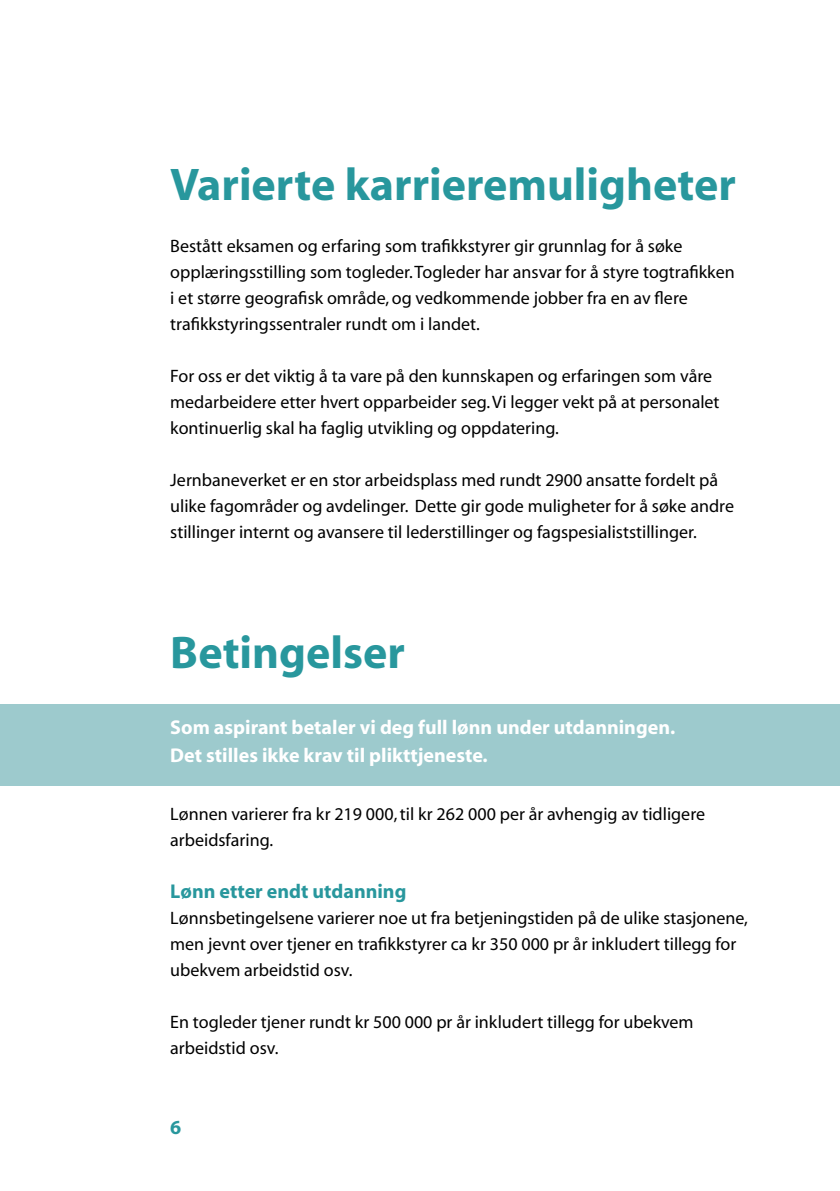
<style>
.page{position:relative;width:840px;height:1191px;background:#fff}
.page>*{position:absolute;margin:0;border:0;box-sizing:border-box;transform-origin:0 0}
.t1{font:700 46px "Myriad";color:#28979d}
.t2{font:700 20px/28px "Myriad";color:#fff}
.t3{font:700 20px "Myriad";color:#28979d}
.t4{font:18px/26px "Myriad";color:#000}
</style>
<div class="page">
<div style="left:0;top:703px;width:839px;height:82px;background:#9dcacd"></div>
<h1 class="t1" style="left:170px;top:161px;width:567px">Varierte karrieremuligheter</h1>
<p class="t4" style="left:170px;top:234px;width:566px">Bestått eksamen og erfaring som trafikkstyrer gir grunnlag for å søke opplæringsstilling som togleder. Togleder har ansvar for å styre togtrafikken i et større geografisk område, og vedkommende jobber fra en av flere trafikkstyringssentraler rundt om i landet.</p>
<p class="t4" style="left:170px;top:364px;width:550px">For oss er det viktig å ta vare på den kunnskapen og erfaringen som våre medarbeidere etter hvert opparbeider seg. Vi legger vekt på at personalet kontinuerlig skal ha faglig utvikling og oppdatering.</p>
<p class="t4" style="left:170px;top:468px;width:565px">Jernbaneverket er en stor arbeidsplass med rundt 2900 ansatte fordelt på ulike fagområder og avdelinger. Dette gir gode muligheter for å søke andre stillinger internt og avansere til lederstillinger og fagspesialiststillinger.</p>
<h1 class="t1" style="left:170px;top:629px;width:236px">Betingelser</h1>
<p class="t2" style="left:170px;top:714px;width:506px">Som aspirant betaler vi deg full lønn under utdanningen.<br>Det stilles ikke krav til plikttjeneste.</p>
<p class="t4" style="left:170px;top:802px;width:536px">Lønnen varierer fra kr 219 000, til kr 262 000 per år avhengig av tidligere arbeidsfaring.</p>
<p class="t3" style="left:170px;top:881px;width:237px">Lønn etter endt utdanning</p>
<p class="t4" style="left:170px;top:906px;width:579px">Lønnsbetingelsene varierer noe ut fra betjeningstiden på de ulike stasjonene, men jevnt over tjener en trafikkstyrer ca kr 350 000 pr år inkludert tillegg for ubekvem arbeidstid osv.</p>
<p class="t4" style="left:170px;top:1010px;width:524px">En togleder tjener rundt kr 500 000 pr år inkludert tillegg for ubekvem arbeidstid osv.</p>
<p class="t3" style="left:170px;top:1117px;width:13px">6</p>
</div>
